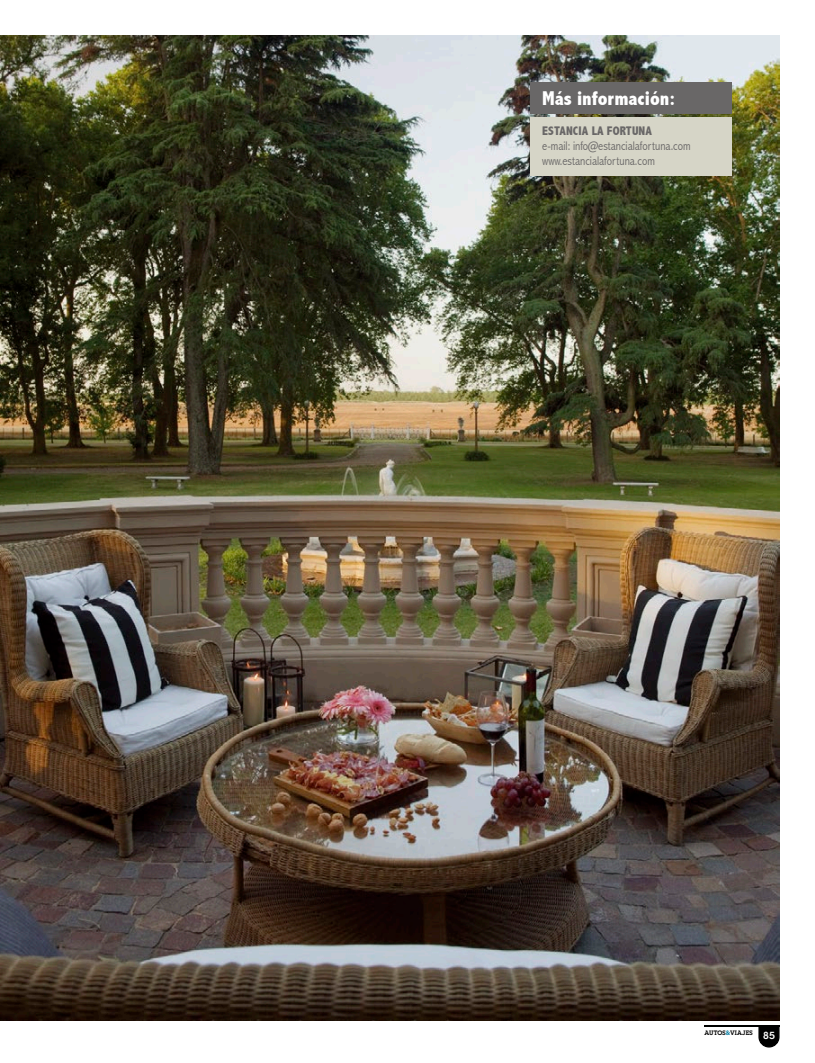
<style>
.page{position:relative;width:815px;height:1063px;background:#fff}
.page>*{position:absolute;margin:0;border:0;box-sizing:border-box;transform-origin:0 0}
.t1{font:800 condensed 20px "Abadi";color:#fff}
.t2{font:300 condensed 12.5px/15px "Abadi";color:#696767}
.t3{font:800 condensed 12.5px "Abadi";letter-spacing:.01em;color:#696767}
.t4{font:600 10px "Lubalin Graph LT";color:#fff}
.t5{font:600 6.25px "Lubalin Graph LT";letter-spacing:.02em;color:#000}
.s1{color:#007ba0}
</style>
<div class="page">
<img style="left:0;top:35px;width:780px;height:985px">
<div style="left:530px;top:118px;width:202px;height:58px;background:#d6d5c7"></div>
<div style="left:530px;top:82px;width:202px;height:32px;background:#696767"></div>
<svg style="left:758px;top:1026px;width:22px;height:22px"></svg>
<hr style="left:704px;top:1025px;width:76px;height:1px;background:#000">
<h1 class="t1" style="left:542px;top:88px;width:134px">Más información:</h1>
<p class="t3" style="left:542px;top:124px;width:111px">ESTANCIA LA FORTUNA</p>
<p class="t2" style="left:542px;top:139px;width:150px">e-mail: info@estancialafortuna.com www.estancialafortuna.com</p>
<p class="t5" style="left:704px;top:1029px;width:50px">AUTOS<span class="s1">&amp;</span>VIAJES</p>
<p class="t4" style="left:763px;top:1029px;width:13px">85</p>
</div>
